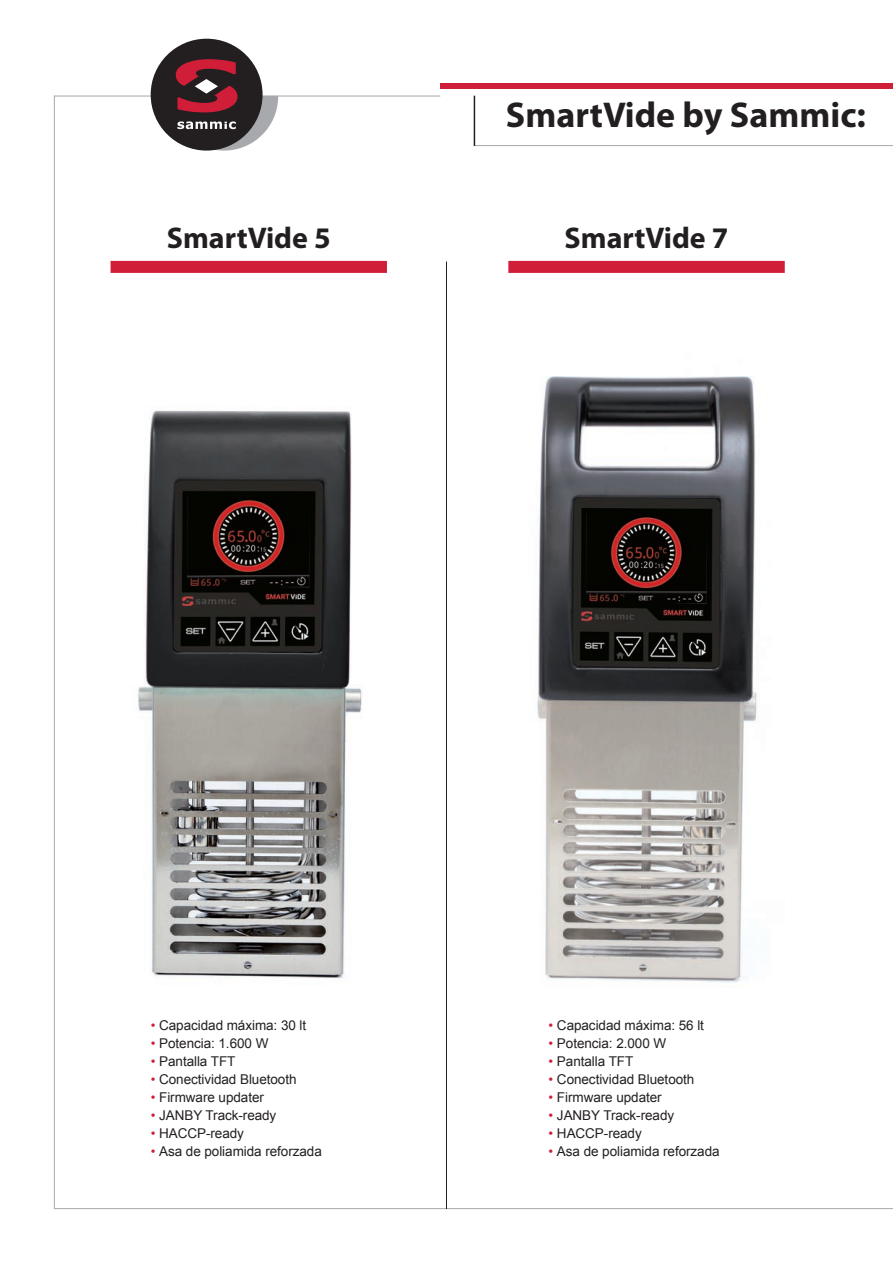
<style>
.page{position:relative;width:893px;height:1263px;background:#fff}
.page>*{position:absolute;margin:0;border:0;box-sizing:border-box;transform-origin:0 0}
.t1{font:700 36px "Myriad Pro";color:#231f20}
.t2{font:700 30px "Myriad Pro";color:#231f20}
.t3{font:13.5px "Arial";letter-spacing:-.005em;color:#231f20}
.s1{color:#d01e39}
</style>
<div class="page">
<hr style="left:475px;top:145px;width:418px;height:1px;background:#a8a9ad">
<div style="left:440px;top:83px;width:453px;height:5px;background:#d01e39"></div>
<hr style="left:54px;top:96px;width:386px;height:1px;background:#a8a9ad">
<hr style="left:474px;top:96px;width:1px;height:50px;background:#231f20">
<hr style="left:54px;top:1208px;width:839px;height:1px;background:#a8a9ad">
<div style="left:111px;top:261px;width:276px;height:12px;background:#d01e39"></div>
<div style="left:508px;top:261px;width:277px;height:12px;background:#d01e39"></div>
<hr style="left:446px;top:261px;width:1px;height:948px;background:#231f20">
<hr style="left:54px;top:96px;width:1px;height:1113px;background:#a8a9ad">
<img style="left:138px;top:410px;width:225px;height:569px">
<img style="left:537px;top:376px;width:220px;height:606px">
<div style="left:151px;top:39px;width:112px;height:112px;background:#231f20;border-radius:50%"></div>
<svg style="left:170px;top:59px;width:108px;height:92px"></svg>
<h1 class="t1" style="left:506px;top:92px;width:361px">SmartVide by Sammic:</h1>
<h2 class="t2" style="left:167px;top:218px;width:165px">SmartVide 5</h2>
<h2 class="t2" style="left:565px;top:218px;width:165px">SmartVide 7</h2>
<p class="t3" style="left:151px;top:1017px;width:157px"><span class="s1">•</span> Capacidad máxima: 30 lt</p>
<p class="t3" style="left:151px;top:1035px;width:119px"><span class="s1">•</span> Potencia: 1.600 W</p>
<p class="t3" style="left:151px;top:1053px;width:86px"><span class="s1">•</span> Pantalla TFT</p>
<p class="t3" style="left:151px;top:1071px;width:147px"><span class="s1">•</span> Conectividad Bluetooth</p>
<p class="t3" style="left:151px;top:1089px;width:115px"><span class="s1">•</span> Firmware updater</p>
<p class="t3" style="left:151px;top:1107px;width:127px"><span class="s1">•</span> JANBY Track-ready</p>
<p class="t3" style="left:151px;top:1125px;width:95px"><span class="s1">•</span> HACCP-ready</p>
<p class="t3" style="left:151px;top:1143px;width:173px"><span class="s1">•</span> Asa de poliamida reforzada</p>
<p class="t3" style="left:548px;top:1017px;width:157px"><span class="s1">•</span> Capacidad máxima: 56 lt</p>
<p class="t3" style="left:548px;top:1035px;width:119px"><span class="s1">•</span> Potencia: 2.000 W</p>
<p class="t3" style="left:548px;top:1053px;width:86px"><span class="s1">•</span> Pantalla TFT</p>
<p class="t3" style="left:548px;top:1071px;width:147px"><span class="s1">•</span> Conectividad Bluetooth</p>
<p class="t3" style="left:548px;top:1089px;width:115px"><span class="s1">•</span> Firmware updater</p>
<p class="t3" style="left:548px;top:1107px;width:127px"><span class="s1">•</span> JANBY Track-ready</p>
<p class="t3" style="left:548px;top:1125px;width:95px"><span class="s1">•</span> HACCP-ready</p>
<p class="t3" style="left:548px;top:1143px;width:173px"><span class="s1">•</span> Asa de poliamida reforzada</p>
</div>
